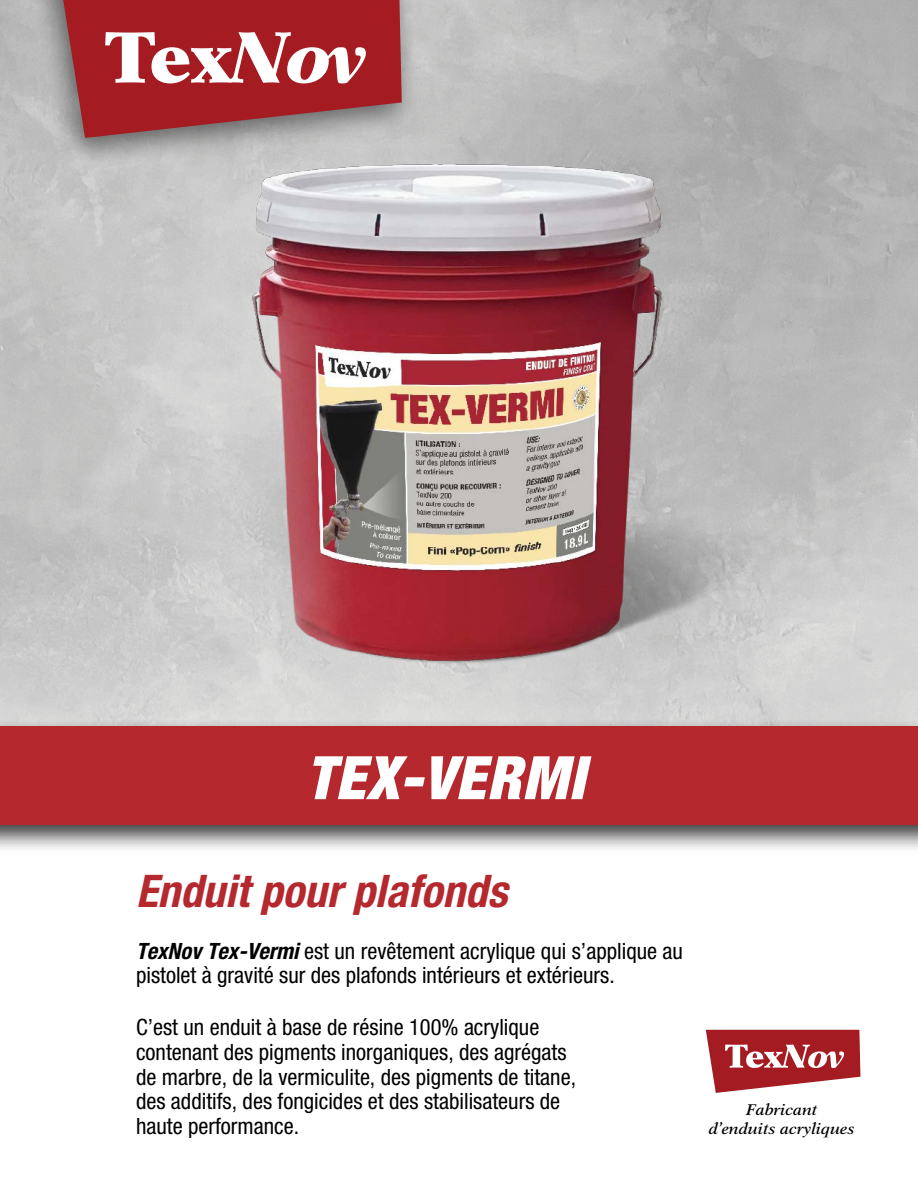
<style>
.page{position:relative;width:918px;height:1188px;background:#fff}
.page>*{position:absolute;margin:0;border:0;box-sizing:border-box;transform-origin:0 0}
.t1{font:italic 900 condensed 60px "Helvetica Neue";letter-spacing:.02em;color:#fff}
.Titre_C1{font:italic 700 condensed 45px "Helvetica Neue";color:#b4282e}
.Titre_C1-2{font:condensed 22.5px/24.8px "Helvetica Neue";color:#000}
.t2{font:italic 600 15.6px "New Aster";color:#000}
.s1{font-weight:700;font-style:italic}
</style>
<div class="page">
<div style="left:29px;top:0;width:392px;height:171px;background:#000;opacity:.5"></div>
<svg style="left:63px;top:0;width:339px;height:138px;fill:#a41b22"></svg>
<svg style="left:105px;top:32px;width:261px;height:51px"></svg>
<svg style="left:706px;top:1030px;width:154px;height:63px"></svg>
<img style="left:228px;top:148px;width:586px;height:533px">
<div style="left:0;top:718px;width:918px;height:135px;background:#000;opacity:.75"></div>
<div style="left:0;top:726px;width:918px;height:98px;background:#b4282e"></div>
<p class="t1" style="left:306px;top:741px;width:280px">TEX-VERMI</p>
<p class="Titre_C1" style="left:136px;top:864px;width:373px">Enduit pour plafonds</p>
<p class="Titre_C1-2" style="left:136px;top:938px;width:548px"><span class="s1">TexNov Tex-Vermi</span> est un revêtement acrylique qui s’applique au pistolet à gravité sur des plafonds intérieurs et extérieurs.</p>
<p class="Titre_C1-2" style="left:136px;top:1015px;width:442px">C’est un enduit à base de résine 100% acrylique contenant des pigments inorganiques, des agrégats de marbre, de la vermiculite, des pigments de titane, des additifs, des fongicides et des stabilisateurs de haute performance.</p>
<p class="t2" style="left:746px;top:1100px;width:73px">Fabricant</p>
<p class="t2" style="left:709px;top:1119px;width:147px">d’enduits acryliques</p>
</div>
